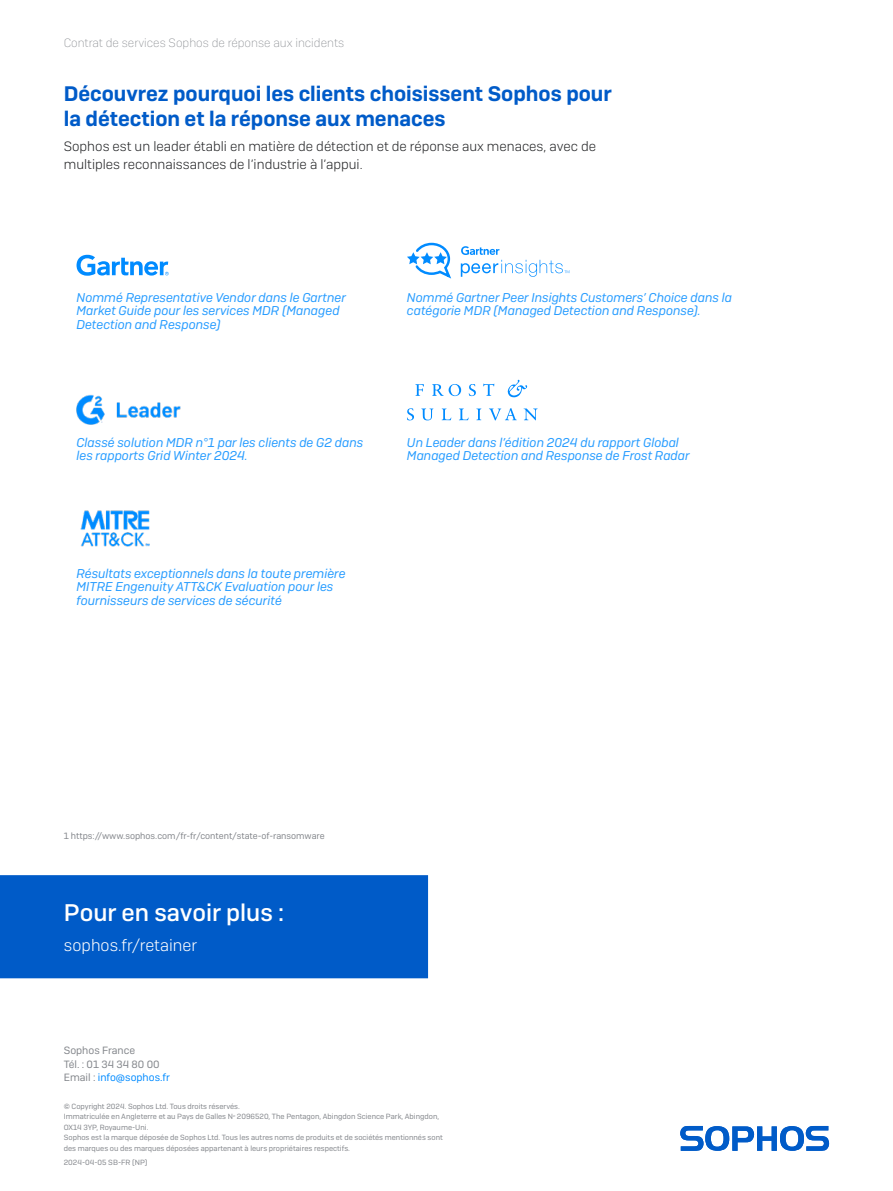
<style>
.page{position:relative;width:893px;height:1191px;background:#fff}
.page>*{position:absolute;margin:0;border:0;box-sizing:border-box;transform-origin:0 0}
.CTA_Heading{font:500 24px "Sophos Sans";color:#fff}
.Use_Cases_-_Blue_HDL{font:600 21px/25.2px "Sophos Sans";color:#005bc8}
.CTA_Copy{font:300 16.5px "Sophos Sans";color:#fff}
.Body_Copy{font:300 13.5px/18.8px "Sophos Sans";color:#242527}
.blue_Highlights_on_the_right_side{font:italic 12.75px/13.5px "Sophos Sans";color:#269cff}
.t1{font:200 12px "Sophos Sans";color:#83868b}
.t2{font:10.5px/13.5px "Sophos Sans";color:#83868b}
.Note{font:9px "Sophos Sans";color:#83868b}
.Job_No__and_Version{font:7.5px/10.5px "Sophos Sans";color:#83868b}
.s1{color:#008bff}
</style>
<div class="page">
<svg style="left:680px;top:1126px;width:149px;height:24px"></svg>
<svg style="left:77px;top:255px;width:92px;height:21px"></svg>
<svg style="left:461px;top:246px;width:108px;height:31px"></svg>
<svg style="left:407px;top:242px;width:45px;height:37px"></svg>
<img style="left:77px;top:395px;width:104px;height:30px">
<svg style="left:507px;top:380px;width:20px;height:18px"></svg>
<svg style="left:524px;top:408px;width:14px;height:12px"></svg>
<svg style="left:432px;top:384px;width:29px;height:12px"></svg>
<svg style="left:421px;top:408px;width:12px;height:12px"></svg>
<svg style="left:489px;top:408px;width:28px;height:12px"></svg>
<svg style="left:415px;top:384px;width:9px;height:12px"></svg>
<svg style="left:483px;top:383px;width:11px;height:13px"></svg>
<svg style="left:469px;top:384px;width:7px;height:12px"></svg>
<svg style="left:407px;top:408px;width:7px;height:12px"></svg>
<svg style="left:459px;top:408px;width:10px;height:12px"></svg>
<svg style="left:442px;top:408px;width:9px;height:12px"></svg>
<svg style="left:476px;top:408px;width:5px;height:12px"></svg>
<img style="left:80px;top:510px;width:70px;height:37px">
<div style="left:0;top:875px;width:428px;height:103px;background:#005bc8"></div>
<p class="t1" style="left:64px;top:36px;width:282px">Contrat de services Sophos de réponse aux incidents</p>
<p class="Use_Cases_-_Blue_HDL" style="left:64px;top:81px;width:550px">Découvrez pourquoi les clients choisissent Sophos pour la détection et la réponse aux menaces</p>
<p class="Body_Copy" style="left:64px;top:136px;width:534px">Sophos est un leader établi en matière de détection et de réponse aux menaces, avec de multiples reconnaissances de l’industrie à l’appui.</p>
<p class="blue_Highlights_on_the_right_side" style="left:77px;top:290px;width:271px">Nommé Representative Vendor dans le Gartner<br>Market Guide pour les services MDR (Managed<br>Detection and Response)</p>
<p class="blue_Highlights_on_the_right_side" style="left:407px;top:290px;width:327px">Nommé Gartner Peer Insights Customers’ Choice dans la catégorie MDR (Managed Detection and Response).</p>
<p class="blue_Highlights_on_the_right_side" style="left:77px;top:435px;width:288px">Classé solution MDR n°1 par les clients de G2 dans les rapports Grid Winter 2024.</p>
<p class="blue_Highlights_on_the_right_side" style="left:407px;top:435px;width:284px">Un Leader dans l’édition 2024 du rapport Global<br>Managed Detection and Response de Frost Radar</p>
<p class="blue_Highlights_on_the_right_side" style="left:77px;top:566px;width:271px">Résultats exceptionnels dans la toute première<br>MITRE Engenuity ATT&amp;CK Evaluation pour les fournisseurs de services de sécurité</p>
<p class="Note" style="left:64px;top:830px;width:262px">1 https://www.sophos.com/fr-fr/content/state-of-ransomware</p>
<p class="CTA_Heading" style="left:64px;top:898px;width:222px">Pour en savoir plus :</p>
<p class="CTA_Copy" style="left:64px;top:935px;width:135px">sophos.fr/retainer</p>
<p class="t2" style="left:64px;top:1043px;width:108px">Sophos France<br>Tél. : 01 34 34 80 00<br>Email : <span class="s1">info@sophos.fr</span></p>
<p class="Job_No__and_Version" style="left:64px;top:1100px;width:381px">© Copyright 2024. Sophos Ltd. Tous droits réservés.<br>Immatriculée en Angleterre et au Pays de Galles N<sup>o</sup> 2096520, The Pentagon, Abingdon Science Park, Abingdon, OX14 3YP, Royaume-Uni.<br>Sophos est la marque déposée de Sophos Ltd. Tous les autres noms de produits et de sociétés mentionnés sont des marques ou des marques déposées appartenant à leurs propriétaires respectifs.</p>
<p class="Job_No__and_Version" style="left:64px;top:1157px;width:85px">2024-04-05 SB-FR (NP)</p>
</div>
